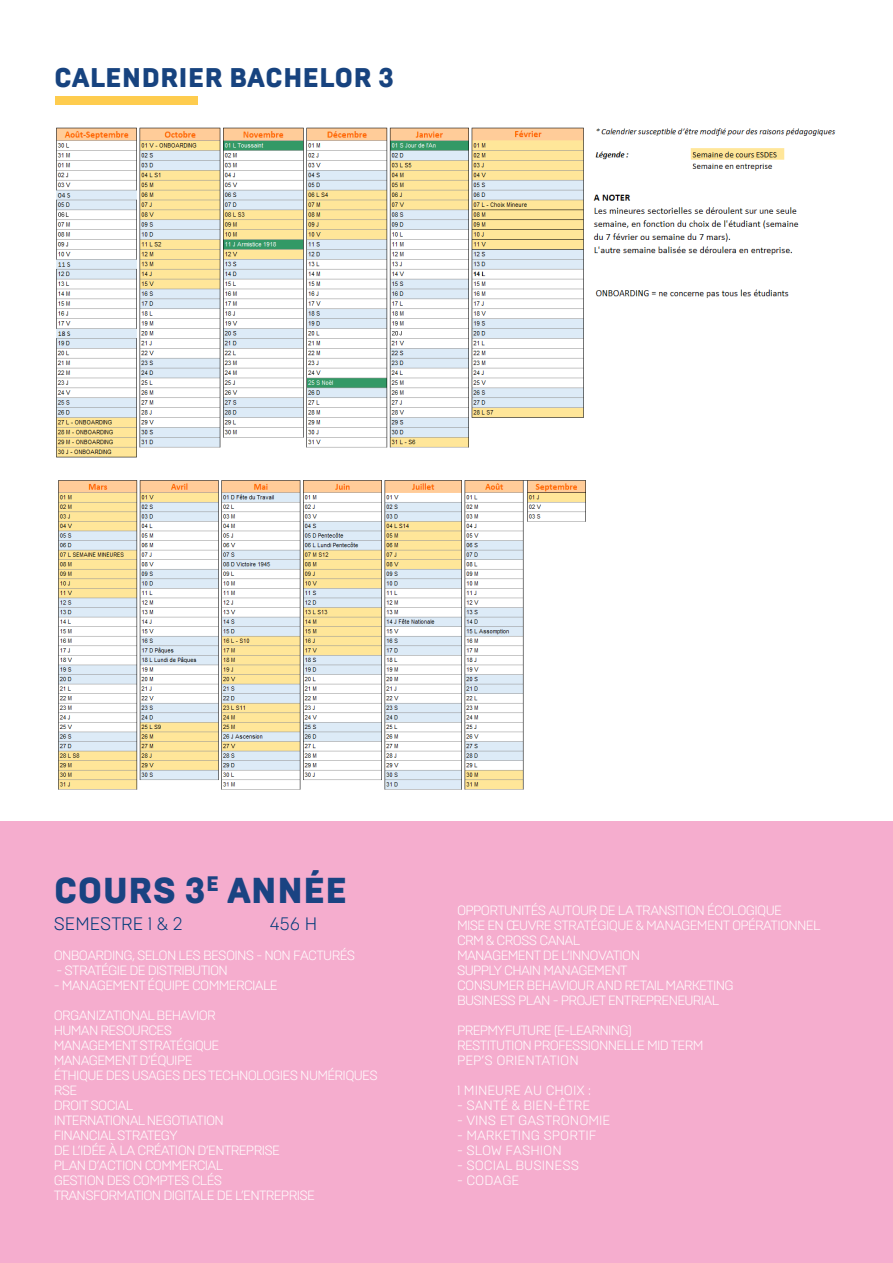
<style>
.page{position:relative;width:893px;height:1263px;background:#fff}
.page>*{position:absolute;margin:0;border:0;box-sizing:border-box;transform-origin:0 0}
.t1{font:900 36px "Brutal Type";color:#1a4382}
.t2{font:900 27px "Brutal Type";color:#17437f}
.t3{font:300 18px "Brutal Type";color:#003a79}
.t4{font:300 13.35px "Brutal Type";letter-spacing:-.05em;color:#fffdfe}
.t5{font:300 13.35px "Brutal Type";color:#fffdfe}
</style>
<div class="page">
<div style="left:55px;top:97px;width:143px;height:8px;background:#fecc4e"></div>
<div style="left:0;top:822px;width:893px;height:441px;background:#f5adce"></div>
<img style="left:595px;top:128px;width:241px;height:43px">
<img style="left:58px;top:480px;width:528px;height:310px">
<img style="left:593px;top:194px;width:206px;height:61px">
<img style="left:56px;top:127px;width:528px;height:331px">
<img style="left:595px;top:289px;width:194px;height:9px">
<p class="t2" style="left:54px;top:61px;width:342px">CALENDRIER BACHELOR 3</p>
<p class="t1" style="left:54px;top:868px;width:295px">COURS 3<sup>E</sup> ANNÉE</p>
<p class="t3" style="left:54px;top:913px;width:131px">SEMESTRE 1 &amp; 2</p>
<p class="t3" style="left:270px;top:913px;width:49px">456 H</p>
<p class="t4" style="left:54px;top:947px;width:303px">ONBOARDING, SELON LES BESOINS - NON FACTURÉS</p>
<p class="t4" style="left:57px;top:962px;width:173px">- STRATÉGIE DE DISTRIBUTION</p>
<p class="t4" style="left:54px;top:977px;width:226px">- MANAGEMENT ÉQUIPE COMMERCIALE</p>
<p class="t4" style="left:54px;top:1007px;width:164px">ORGANIZATIONAL BEHAVIOR</p>
<p class="t4" style="left:54px;top:1022px;width:120px">HUMAN RESOURCES</p>
<p class="t4" style="left:54px;top:1037px;width:167px">MANAGEMENT STRATÉGIQUE</p>
<p class="t4" style="left:54px;top:1052px;width:140px">MANAGEMENT D’ÉQUIPE</p>
<p class="t4" style="left:54px;top:1067px;width:326px">ÉTHIQUE DES USAGES DES TECHNOLOGIES NUMÉRIQUES</p>
<p class="t4" style="left:54px;top:1082px;width:25px">RSE</p>
<p class="t4" style="left:54px;top:1097px;width:81px">DROIT SOCIAL</p>
<p class="t4" style="left:54px;top:1112px;width:172px">INTERNATIONAL NEGOTIATION</p>
<p class="t4" style="left:54px;top:1127px;width:125px">FINANCIAL STRATEGY</p>
<p class="t4" style="left:54px;top:1142px;width:228px">DE L’IDÉE À LA CRÉATION D’ENTREPRISE</p>
<p class="t4" style="left:54px;top:1157px;width:171px">PLAN D’ACTION COMMERCIAL</p>
<p class="t4" style="left:54px;top:1172px;width:170px">GESTION DES COMPTES CLÉS</p>
<p class="t4" style="left:54px;top:1187px;width:263px">TRANSFORMATION DIGITALE DE L’ENTREPRISE</p>
<p class="t4" style="left:457px;top:902px;width:326px">OPPORTUNITÉS AUTOUR DE LA TRANSITION ÉCOLOGIQUE</p>
<p class="t4" style="left:457px;top:917px;width:365px">MISE EN ŒUVRE STRATÉGIQUE &amp; MANAGEMENT OPÉRATIONNEL</p>
<p class="t4" style="left:457px;top:932px;width:125px">CRM &amp; CROSS CANAL</p>
<p class="t4" style="left:457px;top:947px;width:185px">MANAGEMENT DE L’INNOVATION</p>
<p class="t4" style="left:457px;top:962px;width:172px">SUPPLY CHAIN MANAGEMENT</p>
<p class="t4" style="left:457px;top:977px;width:278px">CONSUMER BEHAVIOUR AND RETAIL MARKETING</p>
<p class="t4" style="left:457px;top:992px;width:264px">BUSINESS PLAN - PROJET ENTREPRENEURIAL</p>
<p class="t4" style="left:457px;top:1022px;width:177px">PREPMYFUTURE (E-LEARNING)</p>
<p class="t4" style="left:457px;top:1037px;width:248px">RESTITUTION PROFESSIONNELLE MID TERM</p>
<p class="t5" style="left:457px;top:1052px;width:123px">PEP’S ORIENTATION</p>
<p class="t5" style="left:457px;top:1082px;width:136px">1 MINEURE AU CHOIX :</p>
<p class="t5" style="left:457px;top:1097px;width:135px">- SANTÉ &amp; BIEN-ÊTRE</p>
<p class="t5" style="left:457px;top:1112px;width:155px">- VINS ET GASTRONOMIE</p>
<p class="t5" style="left:457px;top:1127px;width:141px">- MARKETING SPORTIF</p>
<p class="t5" style="left:457px;top:1142px;width:106px">- SLOW FASHION</p>
<p class="t5" style="left:457px;top:1157px;width:124px">- SOCIAL BUSINESS</p>
<p class="t4" style="left:457px;top:1172px;width:64px">- CODAGE</p>
</div>
